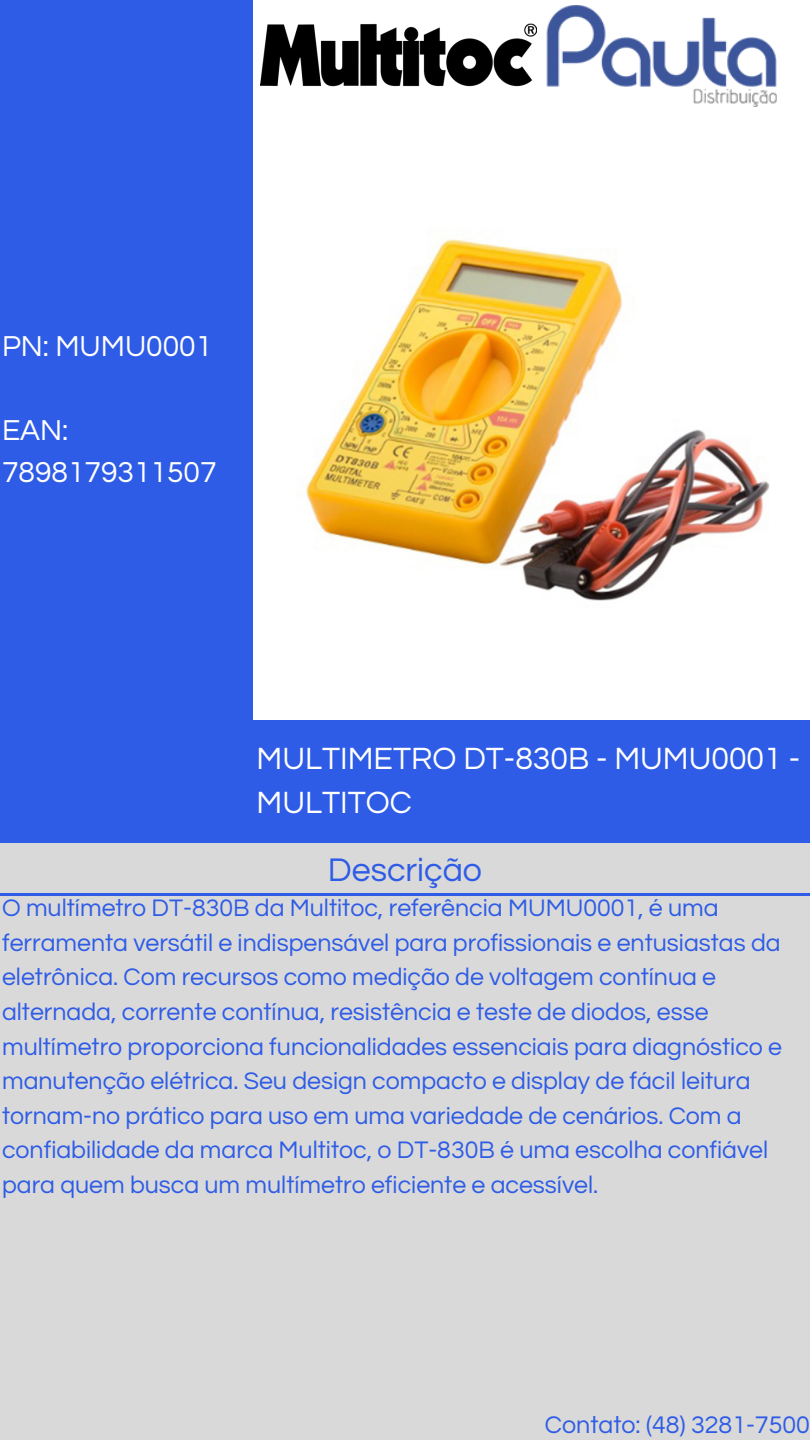
<style>
.page{position:relative;width:810px;height:1440px;background:#fff}
.page>*{position:absolute;margin:0;border:0;box-sizing:border-box;transform-origin:0 0}
.t1{font:34px "Questrial";color:#2e5ce6}
.t2{font:32px/44.5px "Questrial";color:#fff}
.t3{font:30px/42px "Questrial";color:#fff}
.t4{font:25px "Questrial";color:#2e5ce6}
.t5{font:24.9px/34.6px "Questrial";color:#2e5ce6}
</style>
<div class="page">
<div style="left:0;top:837px;width:810px;height:603px;background:#d9d9d9"></div>
<div style="left:0;top:0;width:253px;height:843px;background:#2e5ce6"></div>
<div style="left:253px;top:720px;width:557px;height:123px;background:#2e5ce6"></div>
<img style="left:536px;top:5px;width:241px;height:102px">
<hr style="left:0;top:893px;width:810px;height:3px;background:#2e5ce6">
<img style="left:260px;top:23px;width:276px;height:64px">
<img style="left:306px;top:235px;width:464px;height:366px">
<p class="t3" style="left:2px;top:326px;width:212px">PN: MUMU0001</p>
<p class="t3" style="left:2px;top:410px;width:216px">EAN:<br>7898179311507</p>
<h2 class="t2" style="left:257px;top:737px;width:545px">MULTIMETRO DT-830B - MUMU0001 -<br>MULTITOC</h2>
<p class="t1" style="left:328px;top:854px;width:156px">Descrição</p>
<p class="t5" style="left:2px;top:891px;width:782px">O multímetro DT-830B da Multitoc, referência MUMU0001, é uma ferramenta versátil e indispensável para profissionais e entusiastas da eletrônica. Com recursos como medição de voltagem contínua e alternada, corrente contínua, resistência e teste de diodos, esse multímetro proporciona funcionalidades essenciais para diagnóstico e manutenção elétrica. Seu design compacto e display de fácil leitura tornam-no prático para uso em uma variedade de cenários. Com a confiabilidade da marca Multitoc, o DT-830B é uma escolha confiável para quem busca um multímetro eficiente e acessível.</p>
<h1 class="t4" style="left:545px;top:1412px;width:267px">Contato: (48) 3281-7500</h1>
</div>
